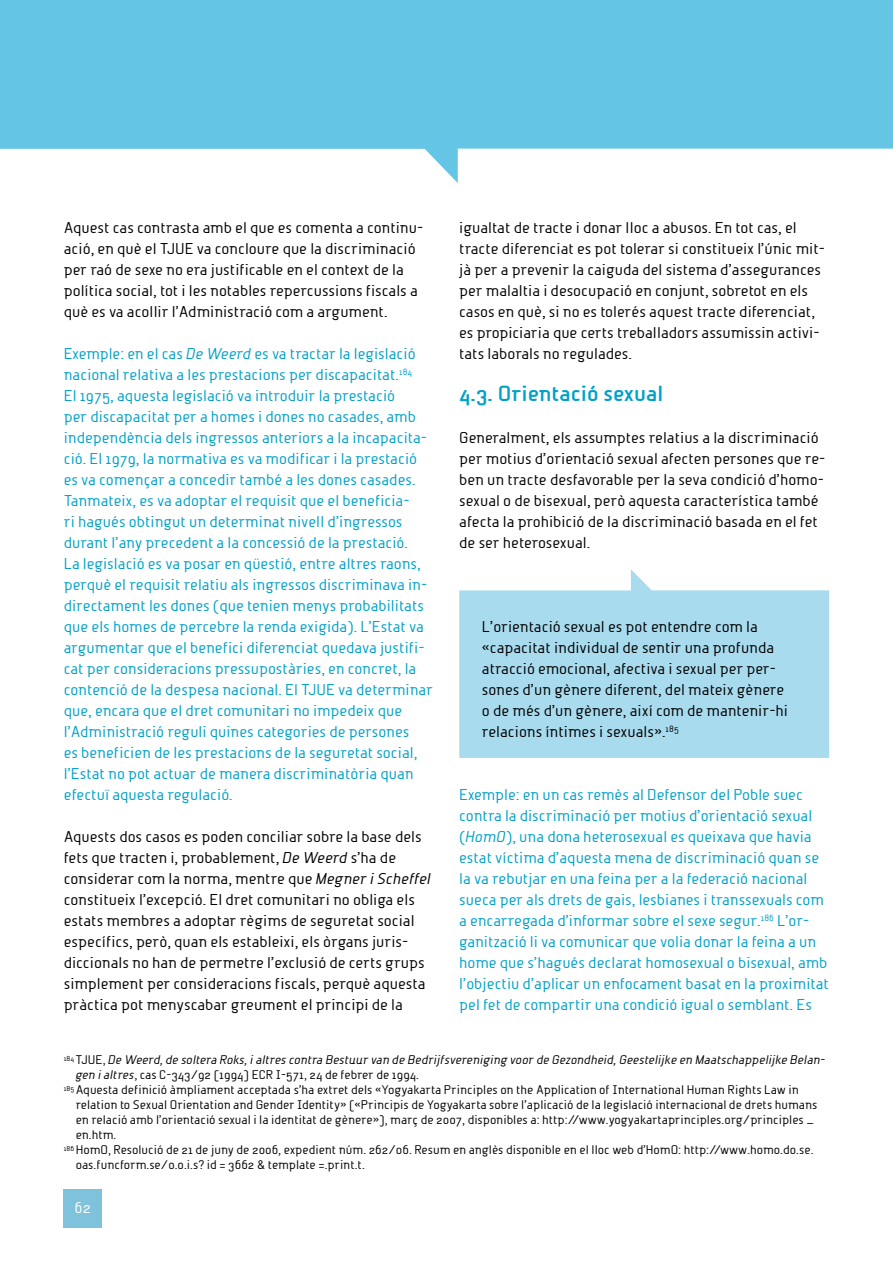
<style>
.page{position:relative;width:893px;height:1263px;background:#fff}
.page>*{position:absolute;margin:0;border:0;box-sizing:border-box;transform-origin:0 0}
.t1{font:700 21px "Beta Semi";color:#00a1c7}
.t2{font:15px/21px "Beta Semi Norm";color:#00a1c7}
.t3{font:15px/21px "Beta Semi Norm";color:#000}
.t4{font:15px "Beta Semi Norm";color:#fff}
.t5{font:12px "Beta Semi Norm";color:#000}
.t6{font:italic 12px "Beta Semi Norm";color:#000}
.s1{font-style:italic}
.s2{font-style:normal}
</style>
<div class="page">
<div style="left:64px;top:1189px;width:38px;height:39px;background:#7fc2db"></div>
<svg style="left:0;top:0;width:893px;height:183px;fill:#65c5e4"></svg>
<svg style="left:459px;top:569px;width:370px;height:189px;background:#b1dfef"></svg>
<p class="t3" style="left:64px;top:217px;width:361px">Aquest cas contrasta amb el que es comenta a continu&shy;ació, en què el TJUE va concloure que la discriminació per raó de sexe no era justificable en el context de la política social, tot i les notables repercussions fiscals a què es va acollir l’Administració com a argument.</p>
<p class="t2" style="left:64px;top:343px;width:371px">Exemple: en el cas <span class="s1">De Weerd</span> es va tractar la legislació nacional relativa a les prestacions per discapacitat.<sup>184<br></sup>El 1975, aquesta legislació va introduir la prestació<br>per discapacitat per a homes i dones no casades, amb independència dels ingressos anteriors a la incapacita&shy;ció. El 1979, la normativa es va modificar i la prestació es va començar a concedir també a les dones casades.<br>Tanmateix, es va adoptar el requisit que el beneficia-<br>ri hagués obtingut un determinat nivell d’ingressos durant l’any precedent a la concessió de la prestació.<br>La legislació es va posar en qüestió, entre altres raons, perquè el requisit relatiu als ingressos discriminava in&shy;directament les dones (que tenien menys probabilitats que els homes de percebre la renda exigida). L’Estat va argumentar que el benefici diferenciat quedava justifi&shy;cat per consideracions pressupostàries, en concret, la contenció de la despesa nacional. El TJUE va determinar que, encara que el dret comunitari no impedeix que l’Administració reguli quines categories de persones<br>es beneficien de les prestacions de la seguretat social, l’Estat no pot actuar de manera discriminatòria quan efectuï aquesta regulació.</p>
<p class="t3" style="left:64px;top:826px;width:369px">Aquests dos casos es poden conciliar sobre la base dels fets que tracten i, probablement, <span class="s1">De Weerd</span> s’ha de considerar com la norma, mentre que <span class="s1">Megner i Scheffel </span>constitueix l’excepció. El dret comunitari no obliga els estats membres a adoptar règims de seguretat social específics, però, quan els estableixi, els òrgans juris&shy;diccionals no han de permetre l’exclusió de certs grups simplement per consideracions fiscals, perquè aquesta pràctica pot menyscabar greument el principi de la</p>
<p class="t3" style="left:459px;top:217px;width:367px">igualtat de tracte i donar lloc a abusos. En tot cas, el tracte diferenciat es pot tolerar si constitueix l’únic mit&shy;jà per a prevenir la caiguda del sistema d’assegurances per malaltia i desocupació en conjunt, sobretot en els casos en què, si no es tolerés aquest tracte diferenciat, es propiciaria que certs treballadors assumissin activi&shy;tats laborals no regulades.</p>
<h1 class="t1" style="left:459px;top:381px;width:206px">4.3. Orientació sexual</h1>
<p class="t3" style="left:459px;top:427px;width:368px">Generalment, els assumptes relatius a la discriminació per motius d’orientació sexual afecten persones que re&shy;ben un tracte desfavorable per la seva condició d’homo&shy;sexual o de bisexual, però aquesta característica també afecta la prohibició de la discriminació basada en el fet de ser heterosexual.</p>
<p class="t3" style="left:482px;top:616px;width:308px">L’orientació sexual es pot entendre com la «capacitat individual de sentir una profunda atracció emocional, afectiva i sexual per per&shy;sones d’un gènere diferent, del mateix gènere o de més d’un gènere, així com de mantenir-hi relacions íntimes i sexuals».<sup>185</sup></p>
<p class="t2" style="left:459px;top:784px;width:371px">Exemple: en un cas remès al Defensor del Poble suec contra la discriminació per motius d’orientació sexual (<span class="s1">HomO</span>), una dona heterosexual es queixava que havia estat víctima d’aquesta mena de discriminació quan se la va rebutjar en una feina per a la federació nacional sueca per als drets de gais, lesbianes i transsexuals com a encarregada d’informar sobre el sexe segur.<sup>186</sup> L’or&shy;ganització li va comunicar que volia donar la feina a un home que s’hagués declarat homosexual o bisexual, amb l’objectiu d’aplicar un enfocament basat en la proximitat pel fet de compartir una condició igual o semblant. Es</p>
<p class="t6" style="left:64px;top:1053px;width:763px"><sup>184</sup> <span class="s2">TJUE,</span> De Weerd, de soltera Roks, i altres contra Bestuur van de Bedrijfsvereniging voor de Gezondheid, Geestelijke en Maatschappelijke Belan-</p>
<p class="t5" style="left:76px;top:1068px;width:345px"><span class="s1">gen i altres</span>, cas C-343/92 [1994] ECR I-571, 24 de febrer de 1994.</p>
<p class="t5" style="left:64px;top:1083px;width:736px"><sup>185</sup> Aquesta definició àmpliament acceptada s’ha extret dels «Yogyakarta Principles on the Application of International Human Rights Law in</p>
<p class="t5" style="left:76px;top:1098px;width:743px">relation to Sexual Orientation and Gender Identity» [«Principis de Yogyakarta sobre l’aplicació de la legislació internacional de drets humans</p>
<p class="t5" style="left:76px;top:1113px;width:740px">en relació amb l’orientació sexual i la identitat de gènere»], març de 2007, disponibles a: http://www.yogyakartaprinciples.org/principles _</p>
<p class="t5" style="left:76px;top:1128px;width:42px">en.htm.</p>
<p class="t5" style="left:64px;top:1143px;width:751px"><sup>186</sup> HomO, Resolució de 21 de juny de 2006, expedient núm. 262/06. Resum en anglès disponible en el lloc web d’HomO: http://www.homo.do.se.</p>
<p class="t5" style="left:76px;top:1158px;width:291px">oas.funcform.se/o.o.i.s? id = 3662 &amp; template =.print.t.</p>
<p class="t4" style="left:75px;top:1199px;width:18px">62</p>
</div>
